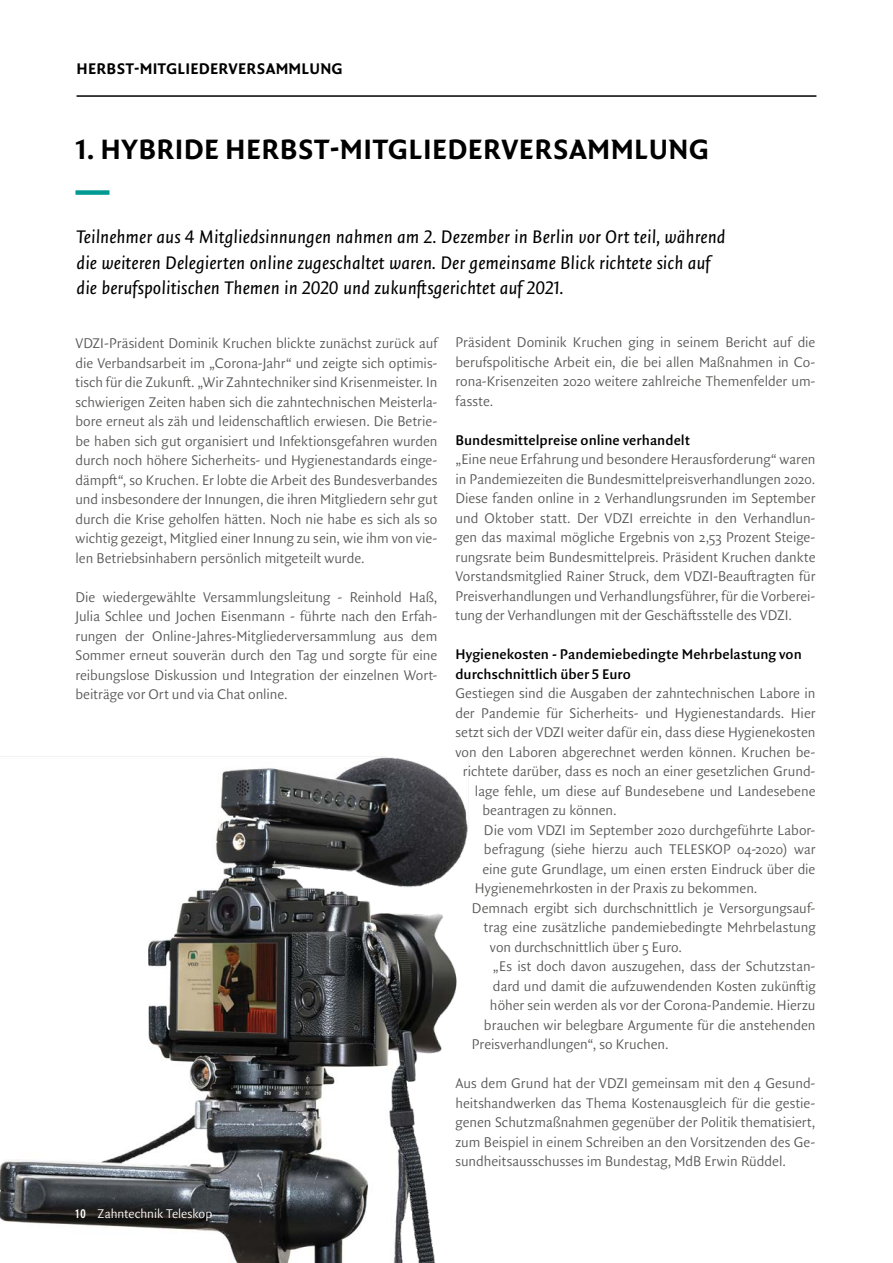
<style>
.page{position:relative;width:893px;height:1263px;background:#fff}
.page>*{position:absolute;margin:0;border:0;box-sizing:border-box;transform-origin:0 0}
.t1{font:30px "Quadraat Sans OT Bld";letter-spacing:.01em;color:#000}
.t2{font:italic 19.5px/25.5px "Quadraat Sans OT";color:#000}
.t3{font:16.5px "Quadraat Sans OT Bld";letter-spacing:.01em;color:#000}
.t4{font:300 15px/19.5px "Quadraat Sans OT";color:#575756;text-align:justify}
.t5{font:600 15px/19.5px "Quadraat Sans OT";color:#000}
.t6{font:300 13.5px "Quadraat Sans OT";color:#fff}
.s1{font-family:"Quadraat Sans OT Bld";font-weight:400}
</style>
<div class="page">
<img style="left:0;top:756px;width:468px;height:507px">
<hr style="left:77px;top:95px;width:739px;height:2px;background:#000">
<div style="left:75px;top:190px;width:34px;height:5px;background:#009a93"></div>
<p class="t3" style="left:77px;top:57px;width:268px">HERBST-MITGLIEDERVERSAMMLUNG</p>
<h1 class="t1" style="left:75px;top:128px;width:635px">1. HYBRIDE HERBST-MITGLIEDERVERSAMMLUNG</h1>
<p class="t2" style="left:77px;top:224px;width:651px">Teilnehmer aus 4 Mitgliedsinnungen nahmen am 2. Dezember in Berlin vor Ort teil, während die weiteren Delegierten online zugeschaltet waren. Der gemeinsame Blick richtete sich auf die berufspolitischen Themen in 2020 und zukunftsgerichtet auf 2021.</p>
<p class="t4" style="left:75px;top:334px;width:364px">VDZI-Präsident Dominik Kruchen blickte zunächst zurück auf die Verbandsarbeit im „Corona-Jahr“ und zeigte sich optimis&shy;tisch für die Zukunft. „Wir Zahntechniker sind Krisenmeister. In schwierigen Zeiten haben sich die zahntechnischen Meisterla&shy;bore erneut als zäh und leidenschaftlich erwiesen. Die Betrie&shy;be haben sich gut organisiert und Infektionsgefahren wurden durch noch höhere Sicherheits- und Hygienestandards einge&shy;dämpft“, so Kruchen. Er lobte die Arbeit des Bundesverbandes und insbesondere der Innungen, die ihren Mitgliedern sehr gut durch die Krise geholfen hätten. Noch nie habe es sich als so wichtig gezeigt, Mitglied einer Innung zu sein, wie ihm von vie&shy;len Betriebsinhabern persönlich mitgeteilt wurde.</p>
<p class="t4" style="left:75px;top:587px;width:363px">Die wiedergewählte Versammlungsleitung - Reinhold Haß, Julia Schlee und Jochen Eisenmann - führte nach den Erfah&shy;rungen der Online-Jahres-Mitgliederversammlung aus dem Sommer erneut souverän durch den Tag und sorgte für eine reibungslose Diskussion und Integration der einzelnen Wort&shy;beiträge vor Ort und via Chat online.</p>
<p class="t6" style="left:75px;top:1204px;width:138px"><span class="s1">10</span> Zahntechnik Teleskop</p>
<p class="t4" style="left:455px;top:333px;width:362px">Präsident Dominik Kruchen ging in seinem Bericht auf die berufspolitische Arbeit ein, die bei allen Maßnahmen in Co&shy;rona-Krisenzeiten 2020 weitere zahlreiche Themenfelder um&shy;fasste.</p>
<p class="t5" style="left:455px;top:430px;width:236px">Bundesmittelpreise online verhandelt</p>
<p class="t4" style="left:455px;top:450px;width:362px">„Eine neue Erfahrung und besondere Herausforderung“ waren in Pandemiezeiten die Bundesmittelpreisverhandlungen 2020.<br>Diese fanden online in 2 Verhandlungsrunden im September und Oktober statt. Der VDZI erreichte in den Verhandlun&shy;gen das maximal mögliche Ergebnis von 2,53 Prozent Steige&shy;rungsrate beim Bundesmittelpreis. Präsident Kruchen dankte Vorstandsmitglied Rainer Struck, dem VDZI-Beauftragten für Preisverhandlungen und Verhandlungsführer, für die Vorberei&shy;tung der Verhandlungen mit der Geschäftsstelle des VDZI.</p>
<p class="t5" style="left:455px;top:644px;width:348px">Hygienekosten - Pandemiebedingte Mehrbelastung von durchschnittlich über 5 Euro</p>
<p class="t4" style="left:455px;top:684px;width:361px">Gestiegen sind die Ausgaben der zahntechnischen Labore in</p>
<p class="t4" style="left:455px;top:703px;width:361px">der Pandemie für Sicherheits- und Hygienestandards. Hier</p>
<p class="t4" style="left:455px;top:723px;width:362px">setzt sich der VDZI weiter dafür ein, dass diese Hygienekosten</p>
<p class="t4" style="left:455px;top:742px;width:362px">von den Laboren abgerechnet werden können. Kruchen be-</p>
<p class="t4" style="left:463px;top:762px;width:354px">richtete darüber, dass es noch an einer gesetzlichen Grund-</p>
<p class="t4" style="left:475px;top:781px;width:342px">lage fehle, um diese auf Bundesebene und Landesebene</p>
<p class="t4" style="left:482px;top:801px;width:136px">beantragen zu können.</p>
<p class="t4" style="left:484px;top:820px;width:333px">Die vom VDZI im September 2020 durchgeführte Labor-</p>
<p class="t4" style="left:484px;top:840px;width:333px">befragung (siehe hierzu auch TELESKOP 04-2020) war</p>
<p class="t4" style="left:482px;top:859px;width:334px">eine gute Grundlage, um einen ersten Eindruck über die</p>
<p class="t4" style="left:475px;top:879px;width:284px">Hygienemehrkosten in der Praxis zu bekommen.</p>
<p class="t4" style="left:472px;top:898px;width:345px">Demnach ergibt sich durchschnittlich je Versorgungsauf-</p>
<p class="t4" style="left:484px;top:918px;width:333px">trag eine zusätzliche pandemiebedingte Mehrbelastung</p>
<p class="t4" style="left:490px;top:937px;width:194px">von durchschnittlich über 5 Euro.</p>
<p class="t4" style="left:493px;top:957px;width:324px">„Es ist doch davon auszugehen, dass der Schutzstan-</p>
<p class="t4" style="left:493px;top:976px;width:324px">dard und damit die aufzuwendenden Kosten zukünftig</p>
<p class="t4" style="left:490px;top:996px;width:327px">höher sein werden als vor der Corona-Pandemie. Hierzu</p>
<p class="t4" style="left:484px;top:1015px;width:333px">brauchen wir belegbare Argumente für die anstehenden</p>
<p class="t4" style="left:472px;top:1035px;width:198px">Preisverhandlungen“, so Kruchen.</p>
<p class="t4" style="left:455px;top:1074px;width:361px">Aus dem Grund hat der VDZI gemeinsam mit den 4 Gesund&shy;heitshandwerken das Thema Kostenausgleich für die gestie&shy;genen Schutzmaßnahmen gegenüber der Politik thematisiert, zum Beispiel in einem Schreiben an den Vorsitzenden des Ge&shy;sundheitsausschusses im Bundestag, MdB Erwin Rüddel.</p>
</div>
